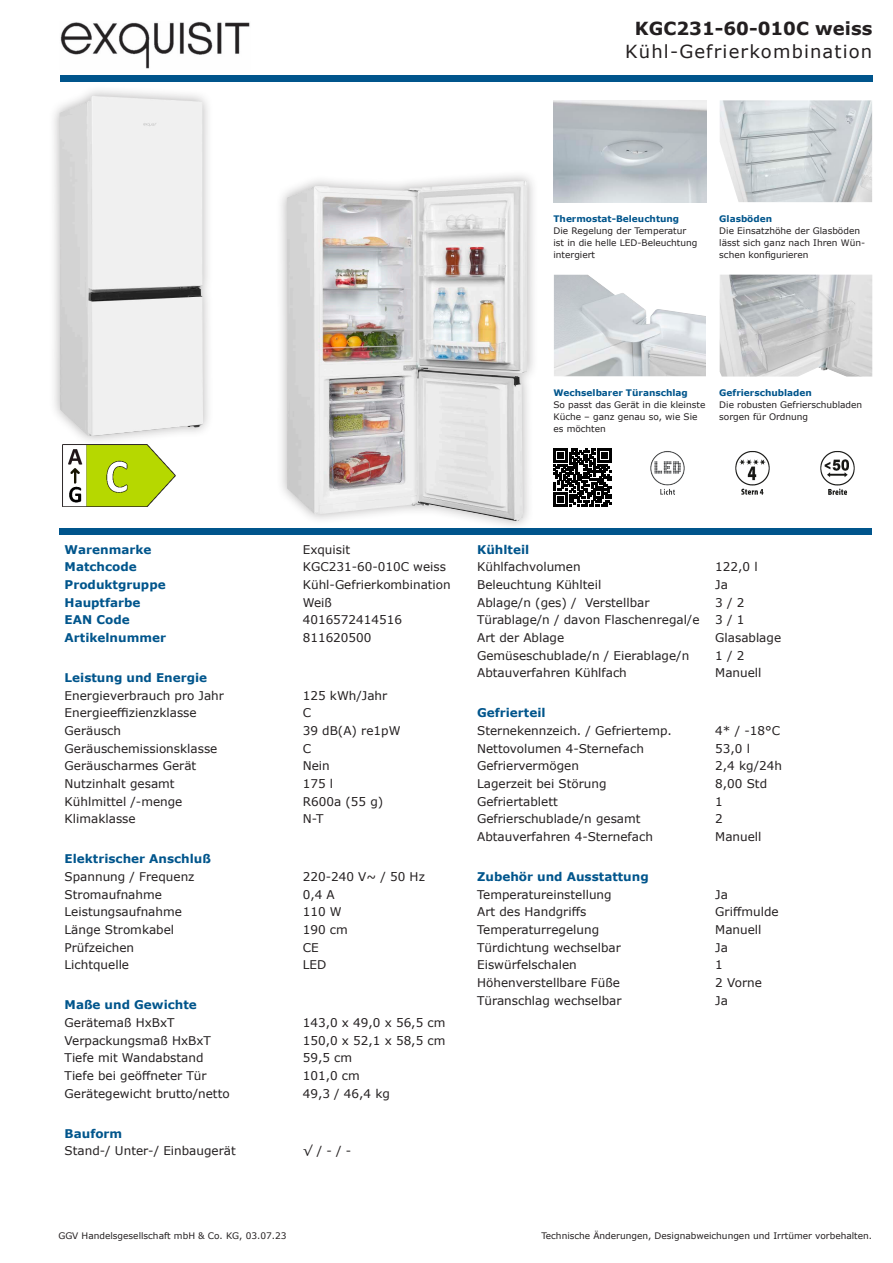
<style>
.page{position:relative;width:893px;height:1263px;background:#fff}
.page>*{position:absolute;margin:0;border:0;box-sizing:border-box;transform-origin:0 0}
.t1{font:18px/22.5px "Verdana";letter-spacing:.065em;color:#231f20;text-align:center}
.t2{font:12px/17.7px "Verdana";color:#231f20}
.t3{font:700 12px/17.7px "Verdana";color:#00558c}
.t4{font:9px/12px "Verdana";color:#231f20}
.s1{font-weight:700}
.s2{font-weight:700;color:#00558c}
.s3{font-weight:400;color:#231f20}
</style>
<div class="page">
<div style="left:48px;top:85px;width:167px;height:362px;background:#231f20;opacity:.35"></div>
<img style="left:60px;top:96px;width:143px;height:340px">
<img style="left:720px;top:275px;width:152px;height:101px">
<img style="left:554px;top:275px;width:152px;height:101px">
<img style="left:720px;top:100px;width:152px;height:102px">
<img style="left:553px;top:100px;width:153px;height:102px">
<img style="left:820px;top:451px;width:35px;height:44px">
<img style="left:735px;top:451px;width:35px;height:44px">
<img style="left:650px;top:451px;width:35px;height:44px">
<svg style="left:553px;top:449px;width:59px;height:58px"></svg>
<img style="left:60px;top:22px;width:190px;height:47px">
<div style="left:60px;top:75px;width:812px;height:6px;background:#00558c"></div>
<div style="left:60px;top:528px;width:812px;height:6px;background:#00558c"></div>
<div style="left:275px;top:170px;width:264px;height:362px;background:#231f20;opacity:.35"></div>
<img style="left:287px;top:181px;width:240px;height:340px">
<img style="left:63px;top:445px;width:112px;height:62px">
<p class="t1" style="left:625px;top:17px;width:249px"><span class="s1">KGC231-60-010C weiss<br></span>Kühl-Gefrierkombination</p>
<p class="t4" style="left:553px;top:212px;width:146px"><span class="s2">Thermostat-Beleuchtung<br></span>Die Regelung der Temperatur ist in die helle LED-Beleuchtung intergiert</p>
<p class="t4" style="left:719px;top:212px;width:147px"><span class="s2">Glasböden<br></span>Die Einsatzhöhe der Glasböden lässt sich ganz nach Ihren Wün&shy;schen konfigurieren</p>
<p class="t4" style="left:553px;top:387px;width:153px"><span class="s2">Wechselbarer Türanschlag<br></span>So passt das Gerät in die kleinste<br>Küche – ganz genau so, wie Sie es möchten</p>
<p class="t4" style="left:719px;top:387px;width:144px"><span class="s2">Gefrierschubladen<br></span>Die robusten Gefrierschubladen sorgen für Ordnung</p>
<p class="t3" style="left:65px;top:540px;width:88px">Warenmarke</p>
<p class="t2" style="left:303px;top:540px;width:49px">Exquisit</p>
<p class="t3" style="left:65px;top:558px;width:74px">Matchcode</p>
<p class="t2" style="left:303px;top:558px;width:145px">KGC231-60-010C weiss</p>
<p class="t3" style="left:65px;top:575px;width:103px">Produktgruppe</p>
<p class="t2" style="left:303px;top:576px;width:150px">Kühl-Gefrierkombination</p>
<p class="t3" style="left:65px;top:593px;width:77px">Hauptfarbe</p>
<p class="t2" style="left:303px;top:593px;width:31px">Weiß</p>
<p class="t3" style="left:65px;top:611px;width:67px">EAN Code</p>
<p class="t2" style="left:303px;top:611px;width:101px">4016572414516</p>
<p class="t3" style="left:65px;top:628px;width:103px">Artikelnummer</p>
<p class="t2" style="left:303px;top:629px;width:70px">811620500</p>
<p class="t2" style="left:65px;top:669px;width:161px"><span class="s2">Leistung und Energie<br></span>Energieverbrauch pro Jahr</p>
<p class="t2" style="left:303px;top:686px;width:86px">125 kWh/Jahr</p>
<p class="t2" style="left:65px;top:704px;width:134px">Energieeffizienzklasse</p>
<p class="t2" style="left:303px;top:704px;width:10px">C</p>
<p class="t2" style="left:65px;top:722px;width:58px">Geräusch</p>
<p class="t2" style="left:303px;top:722px;width:99px">39 dB(A) re1pW</p>
<p class="t2" style="left:65px;top:739px;width:154px">Geräuschemissionsklasse</p>
<p class="t2" style="left:303px;top:739px;width:10px">C</p>
<p class="t2" style="left:65px;top:757px;width:133px">Geräuscharmes Gerät</p>
<p class="t2" style="left:303px;top:757px;width:29px">Nein</p>
<p class="t2" style="left:65px;top:775px;width:112px">Nutzinhalt gesamt</p>
<p class="t2" style="left:303px;top:775px;width:32px">175 l</p>
<p class="t2" style="left:65px;top:792px;width:119px">Kühlmittel /-menge</p>
<p class="t2" style="left:303px;top:792px;width:82px">R600a (55 g)</p>
<p class="t2" style="left:65px;top:810px;width:73px">Klimaklasse</p>
<p class="t2" style="left:303px;top:810px;width:22px">N-T</p>
<p class="t3" style="left:65px;top:850px;width:148px">Elektrischer Anschluß<br><span class="s3">Spannung / Frequenz</span></p>
<p class="t2" style="left:303px;top:868px;width:124px">220-240 V~ / 50 Hz</p>
<p class="t2" style="left:65px;top:885px;width:99px">Stromaufnahme</p>
<p class="t2" style="left:303px;top:885px;width:34px">0,4 A</p>
<p class="t2" style="left:65px;top:903px;width:119px">Leistungsaufnahme</p>
<p class="t2" style="left:303px;top:903px;width:40px">110 W</p>
<p class="t2" style="left:65px;top:921px;width:111px">Länge Stromkabel</p>
<p class="t2" style="left:303px;top:921px;width:47px">190 cm</p>
<p class="t2" style="left:65px;top:938px;width:71px">Prüfzeichen</p>
<p class="t2" style="left:303px;top:938px;width:17px">CE</p>
<p class="t2" style="left:65px;top:956px;width:66px">Lichtquelle</p>
<p class="t2" style="left:303px;top:956px;width:25px">LED</p>
<p class="t3" style="left:65px;top:996px;width:134px">Maße und Gewichte<br><span class="s3">Gerätemaß HxBxT</span></p>
<p class="t2" style="left:303px;top:1014px;width:144px">143,0 x 49,0 x 56,5 cm</p>
<p class="t2" style="left:65px;top:1031px;width:148px">Verpackungsmaß HxBxT</p>
<p class="t2" style="left:303px;top:1031px;width:144px">150,0 x 52,1 x 58,5 cm</p>
<p class="t2" style="left:65px;top:1049px;width:140px">Tiefe mit Wandabstand</p>
<p class="t2" style="left:303px;top:1049px;width:51px">59,5 cm</p>
<p class="t2" style="left:65px;top:1067px;width:144px">Tiefe bei geöffneter Tür</p>
<p class="t2" style="left:303px;top:1067px;width:59px">101,0 cm</p>
<p class="t2" style="left:65px;top:1084px;width:167px">Gerätegewicht brutto/netto</p>
<p class="t2" style="left:303px;top:1084px;width:89px">49,3 / 46,4 kg</p>
<p class="t2" style="left:65px;top:1124px;width:173px"><span class="s2">Bauform<br></span>Stand-/ Unter-/ Einbaugerät</p>
<p class="t2" style="left:303px;top:1142px;width:50px">√ / - / -</p>
<p class="t2" style="left:477px;top:540px;width:105px"><span class="s2">Kühlteil<br></span>Kühlfachvolumen</p>
<p class="t2" style="left:715px;top:558px;width:44px">122,0 l</p>
<p class="t2" style="left:477px;top:576px;width:126px">Beleuchtung Kühlteil</p>
<p class="t2" style="left:715px;top:576px;width:14px">Ja</p>
<p class="t2" style="left:477px;top:593px;width:174px">Ablage/n (ges) / Verstellbar</p>
<p class="t2" style="left:715px;top:593px;width:31px">3 / 2</p>
<p class="t2" style="left:477px;top:611px;width:224px">Türablage/n / davon Flaschenregal/e</p>
<p class="t2" style="left:715px;top:611px;width:31px">3 / 1</p>
<p class="t2" style="left:477px;top:629px;width:89px">Art der Ablage</p>
<p class="t2" style="left:715px;top:629px;width:67px">Glasablage</p>
<p class="t2" style="left:477px;top:646px;width:214px">Gemüseschublade/n / Eierablage/n</p>
<p class="t2" style="left:715px;top:646px;width:31px">1 / 2</p>
<p class="t2" style="left:477px;top:664px;width:151px">Abtauverfahren Kühlfach</p>
<p class="t2" style="left:715px;top:664px;width:48px">Manuell</p>
<p class="t2" style="left:477px;top:704px;width:196px"><span class="s2">Gefrierteil<br></span>Sternekennzeich. / Gefriertemp.</p>
<p class="t2" style="left:715px;top:722px;width:66px">4* / -18°C</p>
<p class="t2" style="left:477px;top:739px;width:168px">Nettovolumen 4-Sternefach</p>
<p class="t2" style="left:715px;top:739px;width:36px">53,0 l</p>
<p class="t2" style="left:477px;top:757px;width:103px">Gefriervermögen</p>
<p class="t2" style="left:715px;top:757px;width:68px">2,4 kg/24h</p>
<p class="t2" style="left:477px;top:775px;width:131px">Lagerzeit bei Störung</p>
<p class="t2" style="left:715px;top:775px;width:53px">8,00 Std</p>
<p class="t2" style="left:477px;top:792px;width:82px">Gefriertablett</p>
<p class="t2" style="left:715px;top:792px;width:9px">1</p>
<p class="t2" style="left:477px;top:810px;width:165px">Gefrierschublade/n gesamt</p>
<p class="t2" style="left:715px;top:810px;width:9px">2</p>
<p class="t2" style="left:477px;top:828px;width:177px">Abtauverfahren 4-Sternefach</p>
<p class="t2" style="left:715px;top:828px;width:48px">Manuell</p>
<p class="t3" style="left:477px;top:867px;width:173px">Zubehör und Ausstattung<br><span class="s3">Temperatureinstellung</span></p>
<p class="t2" style="left:715px;top:885px;width:14px">Ja</p>
<p class="t2" style="left:477px;top:903px;width:111px">Art des Handgriffs</p>
<p class="t2" style="left:715px;top:903px;width:65px">Griffmulde</p>
<p class="t2" style="left:477px;top:921px;width:123px">Temperaturregelung</p>
<p class="t2" style="left:715px;top:921px;width:48px">Manuell</p>
<p class="t2" style="left:477px;top:938px;width:145px">Türdichtung wechselbar</p>
<p class="t2" style="left:715px;top:938px;width:14px">Ja</p>
<p class="t2" style="left:477px;top:956px;width:101px">Eiswürfelschalen</p>
<p class="t2" style="left:715px;top:956px;width:9px">1</p>
<p class="t2" style="left:477px;top:974px;width:144px">Höhenverstellbare Füße</p>
<p class="t2" style="left:715px;top:974px;width:48px">2 Vorne</p>
<p class="t2" style="left:477px;top:991px;width:146px">Türanschlag wechselbar</p>
<p class="t2" style="left:715px;top:991px;width:14px">Ja</p>
<p class="t4" style="left:58px;top:1230px;width:230px">GGV Handelsgesellschaft mbH &amp; Co. KG, 03.07.23</p>
<p class="t4" style="left:541px;top:1230px;width:332px">Technische Änderungen, Designabweichungen und Irrtümer vorbehalten.</p>
</div>
